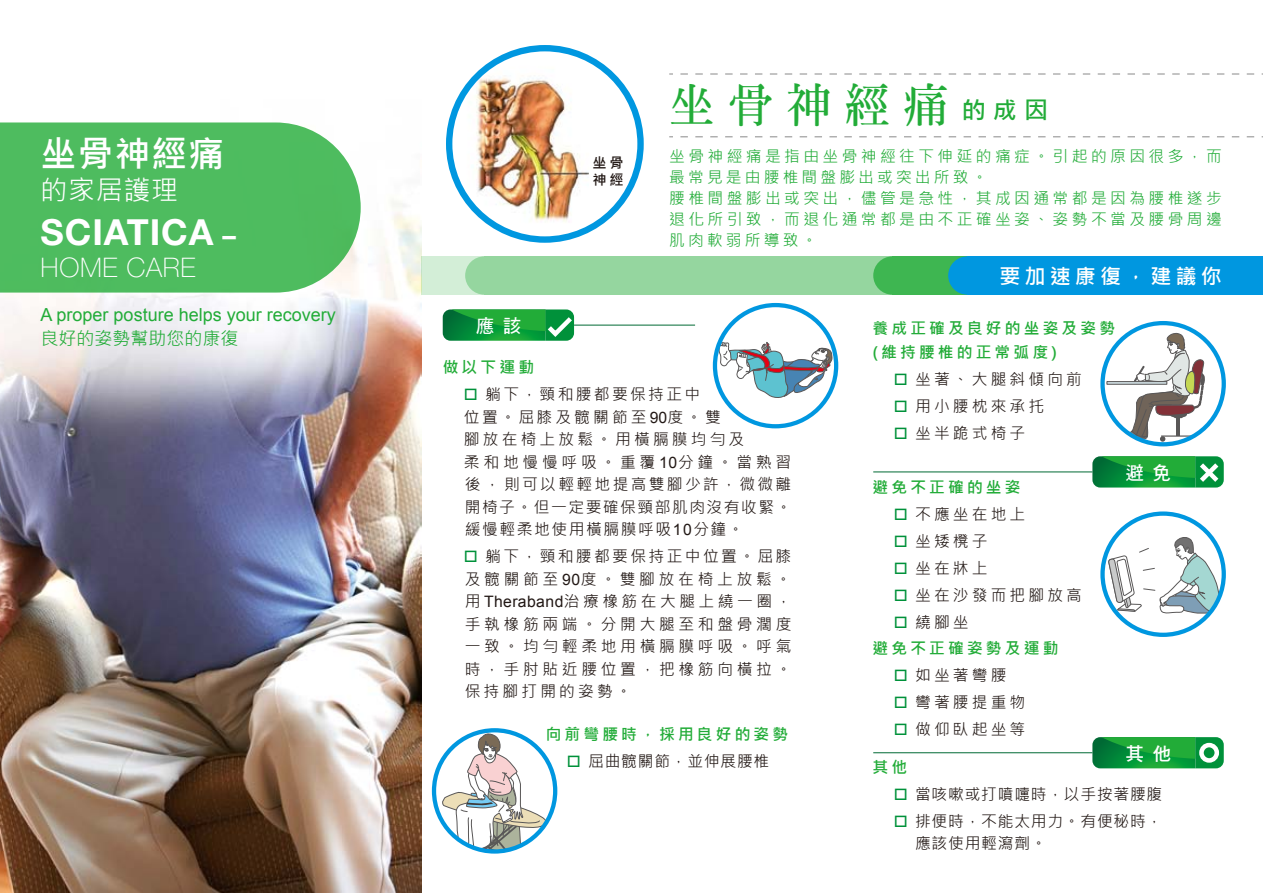
<style>
.page{position:relative;width:1263px;height:893px;background:#fff}
.page>*{position:absolute;margin:0;border:0;box-sizing:border-box;transform-origin:0 0}
.t1{font:700 45px "ID Ming";letter-spacing:.3em;color:#22ac38}
.t2{font:700 36px "Helvetica Neue";letter-spacing:.025em;color:#fff}
.t3{font:700 36px "Microsoft Jheng Hei";letter-spacing:.025em;color:#fff}
.t4{font:100 27px "Helvetica Neue";letter-spacing:.025em;color:#fff}
.t5{font:27px "Microsoft Jheng Hei";letter-spacing:.025em;color:#fff}
.t6{font:700 21px "Microsoft Jheng Hei";letter-spacing:.2em;color:#fff}
.t7{font:18px "Arial";color:#22ac38}
.t8{font:18px "Microsoft Jheng Hei";color:#22ac38}
.t9{font:18px "DATH7";color:#fff}
.t10{font:15.75px/22.5px "Microsoft Jheng Hei";letter-spacing:.2em;color:#221815;text-align:justify}
.t11{font:15.75px/22.5px "Microsoft Jheng Hei";letter-spacing:.15em;color:#221815}
.t12{font:15.75px/21px "Microsoft Jheng Hei";letter-spacing:.215em;color:#22ac38}
.t13{font:700 15.75px/26.5px "Microsoft Jheng Hei";letter-spacing:.2em;color:#22ac38}
.t14{font:15.75px/22.5px "Microsoft Jheng Hei";letter-spacing:.05em;color:#221815}
.t15{font:700 14.1px "Microsoft Jheng Hei";color:#221815}
.s1{font-size:27px}
.s2{font-family:"Microsoft Jheng Hei";font-size:24px}
.s3{color:#00913a}
.s4{font-family:"Arial"}
.s5{font-weight:400;color:#221815}
</style>
<div class="page">
<img style="left:0;top:199px;width:421px;height:694px">
<div style="left:0;top:122px;width:361px;height:171px;background:#4ebc5f"></div>
<div style="left:421px;top:256px;width:842px;height:39px;background:#d3eed7"></div>
<div style="left:484px;top:256px;width:779px;height:39px;background:#95d69f"></div>
<div style="left:465px;top:256px;width:38px;height:39px;background:#95d69f;border-radius:50%"></div>
<img style="left:449px;top:48px;width:191px;height:192px;border-radius:96px">
<div style="left:446px;top:45px;width:198px;height:198px;border:6px solid #0097e0;border-radius:50%"></div>
<svg style="left:680px;top:74px;width:583px;height:1px"></svg>
<svg style="left:680px;top:136px;width:583px;height:1px"></svg>
<div style="left:892px;top:256px;width:371px;height:39px;background:#3eb651"></div>
<div style="left:873px;top:256px;width:38px;height:39px;background:#3eb651;border-radius:50%"></div>
<div style="left:967px;top:256px;width:296px;height:39px;background:#0097e0"></div>
<div style="left:948px;top:256px;width:38px;height:39px;background:#0097e0;border-radius:50%"></div>
<svg style="left:1108px;top:536px;width:112px;height:77px"></svg>
<div style="left:1100px;top:511px;width:126px;height:126px;border:4px solid #0097e0;border-radius:50%"></div>
<div style="left:1107px;top:381px;width:60px;height:3px;background:#cfdee2;border:1px solid #595757"></div>
<svg style="left:1119px;top:333px;width:86px;height:110px"></svg>
<div style="left:1100px;top:321px;width:126px;height:125px;border:4px solid #0097e0;border-radius:50%"></div>
<svg style="left:443px;top:309px;width:134px;height:32px;background:#21a048"></svg>
<svg style="left:719px;top:333px;width:115px;height:66px"></svg>
<div style="left:713px;top:303px;width:125px;height:125px;border:4px solid #0097e0;border-radius:50%"></div>
<svg style="left:442px;top:733px;width:104px;height:118px"></svg>
<div style="left:432px;top:728px;width:125px;height:126px;border:4px solid #0097e0;border-radius:50%"></div>
<svg style="left:1092px;top:456px;width:132px;height:32px;background:#21a048"></svg>
<svg style="left:1092px;top:737px;width:132px;height:31px;background:#149b3d"></svg>
<div style="left:1199px;top:743px;width:20px;height:20px;border:4px solid #fff;border-radius:50%"></div>
<hr style="left:574px;top:325px;width:121px;height:1px;background:#006934">
<hr style="left:873px;top:472px;width:219px;height:1px;background:#006934">
<hr style="left:873px;top:752px;width:219px;height:1px;background:#006934">
<h2 class="t3" style="left:41px;top:132px;width:185px">坐骨神經痛</h2>
<h3 class="t5" style="left:41px;top:173px;width:139px">的家居護理</h3>
<h2 class="t2" style="left:41px;top:210px;width:197px">SCIATICA <span class="s1">–</span></h2>
<h3 class="t4" style="left:41px;top:252px;width:157px">HOME CARE</h3>
<p class="t7" style="left:41px;top:303px;width:297px">A proper posture helps your recovery</p>
<p class="t8" style="left:41px;top:327px;width:199px">良好的姿勢幫助您的康復</p>
<p class="t15" style="left:593px;top:154px;width:33px">坐骨</p>
<p class="t15" style="left:593px;top:170px;width:33px">神經</p>
<h1 class="t1" style="left:669px;top:83px;width:380px">坐骨神經痛<span class="s2">的成因</span></h1>
<p class="t12" style="left:669px;top:146px;width:554px">坐骨神經痛是指由坐骨神經往下伸延的痛症。引起的原因很多，而最常見是由腰椎間盤膨出或突出所致。<br>腰椎間盤膨出或突出，儘管是急性，其成因通常都是因為腰椎遂步退化所引致，而退化通常都是由不正確坐姿、姿勢不當及腰骨周邊肌肉軟弱所導致。</p>
<h3 class="t6" style="left:999px;top:263px;width:224px">要加速康復，建議你</h3>
<p class="t9" style="left:476px;top:316px;width:46px">應該</p>
<p class="t13" style="left:443px;top:354px;width:93px">做以下運動</p>
<p class="t11" style="left:464px;top:383px;width:329px"><span class="s3">□</span> 躺下，頸和腰都要保持正中<br>位置。屈膝及髋關節至<span class="s4">90</span>度。雙<br>腳放在椅上放鬆。用橫膈膜均勻及<br>柔和地慢慢呼吸。重覆<span class="s4">10</span>分鐘。當熟習後，則可以輕輕地提高雙腳少許，微微離開椅子。但一定要確保頸部肌肉沒有收緊。緩慢輕柔地使用橫膈膜呼吸<span class="s4">10</span>分鐘。</p>
<p class="t10" style="left:464px;top:545px;width:329px"><span class="s3">□</span> 躺下，頸和腰都要保持正中位置。屈膝及髋關節至<span class="s4">90</span>度。雙腳放在椅上放鬆。用<span class="s4">Theraband</span>治療橡筋在大腿上繞一圈，手執橡筋兩端。分開大腿至和盤骨濶度一致。均勻輕柔地用橫膈膜呼吸。呼氣時，手肘貼近腰位置，把橡筋向橫拉。保持腳打開的姿勢。</p>
<p class="t13" style="left:546px;top:721px;width:244px">向前彎腰時，採用良好的姿勢</p>
<p class="t14" style="left:567px;top:750px;width:204px"><span class="s3">□</span> 屈曲髋關節，並伸展腰椎</p>
<p class="t13" style="left:872px;top:316px;width:244px;line-height:24px">養成正確及良好的坐姿及姿勢(維持腰椎的正常弧度)</p>
<p class="t10" style="left:894px;top:368px;width:190px"><span class="s3">□</span> 坐著、大腿斜傾向前</p>
<p class="t10" style="left:894px;top:395px;width:152px"><span class="s3">□</span> 用小腰枕來承托</p>
<p class="t10" style="left:894px;top:422px;width:133px"><span class="s3">□</span> 坐半跪式椅子</p>
<p class="t13" style="left:872px;top:474px;width:150px">避免不正確的坐姿</p>
<p class="t10" style="left:894px;top:503px;width:133px"><span class="s3">□</span> 不應坐在地上</p>
<p class="t10" style="left:894px;top:530px;width:95px"><span class="s3">□</span> 坐矮櫈子</p>
<p class="t10" style="left:894px;top:557px;width:95px"><span class="s3">□</span> 坐在牀上</p>
<p class="t10" style="left:894px;top:584px;width:190px"><span class="s3">□</span> 坐在沙發而把腳放高</p>
<p class="t13" style="left:872px;top:609px;width:187px;text-indent:21px"><span class="s3">□</span> <span class="s5">繞腳坐<br></span>避免不正確姿勢及運動</p>
<p class="t10" style="left:894px;top:664px;width:114px"><span class="s3">□</span> 如坐著彎腰</p>
<p class="t10" style="left:894px;top:691px;width:133px"><span class="s3">□</span> 彎著腰提重物</p>
<p class="t10" style="left:894px;top:718px;width:133px"><span class="s3">□</span> 做仰臥起坐等</p>
<p class="t9" style="left:1126px;top:463px;width:46px">避免</p>
<p class="t9" style="left:1126px;top:744px;width:46px">其他</p>
<p class="t13" style="left:872px;top:754px;width:36px">其他</p>
<p class="t14" style="left:894px;top:783px;width:270px"><span class="s3">□</span> 當咳嗽或打噴嚏時，以手按著腰腹</p>
<p class="t14" style="left:915px;top:810px;width:249px;text-indent:-21px"><span class="s3">□</span> 排便時，不能太用力。有便秘時，應該使用輕瀉劑。</p>
</div>
